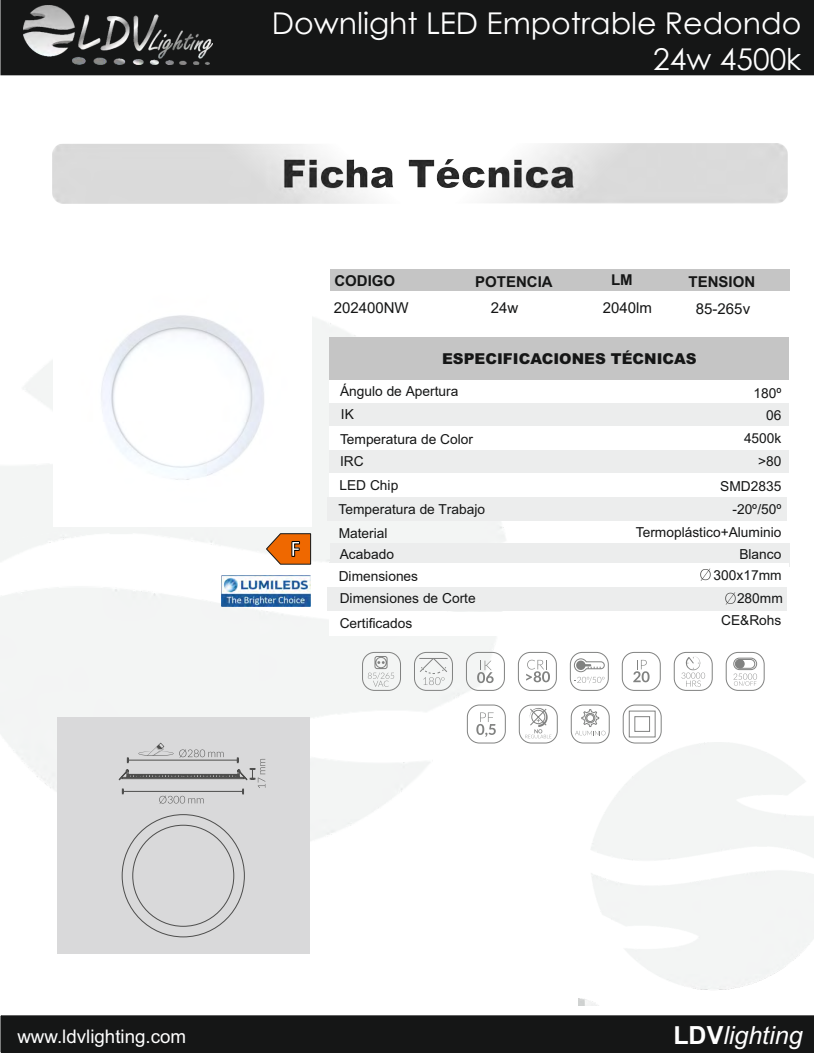
<style>
.page{position:relative;width:814px;height:1053px;background:#fff}
.page>*{position:absolute;margin:0;border:0;box-sizing:border-box;transform-origin:0 0}
.t1{font:30px/36px "Century Gothic";color:#fff;text-align:right}
.t2{font:italic 25px "Arial";color:#fff}
.t3{font:700 23.5px "Calibri";color:#fff;scale:.92 1}
.t4{font:18.75px "Arial";color:#fff}
.t5{font:900 15px "Arial";color:#151616}
.t6{font:700 15px "Arial";color:#151616}
.t7{font:15px "Arial";color:#151616}
.t8{font:15px "Arial";color:#151616}
.t9{font:13.75px/22px "Arial";color:#151616}
.t10{font:13.75px/21.6px "Arial";color:#151616}
.s1{font-style:inherit}
.s2{font-weight:700;font-style:normal}
</style>
<div class="page">
<img style="left:1px;top:498px;width:505px;height:123px">
<svg style="left:1px;top:75px;width:813px;height:423px"></svg>
<div style="left:304px;top:119px;width:488px;height:60px;background:#fff;border:1px solid #d9d9da;border-radius:11px"></div>
<div style="left:52px;top:119px;width:516px;height:60px;background:#fff;border:1px solid #d9d9da;border-radius:11px"></div>
<div style="left:330px;top:269px;width:459px;height:22px;background:#c5c5c5"></div>
<div style="left:330px;top:337px;width:459px;height:42px;background:#c5c5c5"></div>
<div style="left:329px;top:380px;width:459px;height:23px;background:#fff"></div>
<div style="left:330px;top:403px;width:459px;height:23px;background:#eceded"></div>
<div style="left:330px;top:449px;width:459px;height:23px;background:#eceded"></div>
<div style="left:328px;top:497px;width:459px;height:24px;background:#eceded"></div>
<div style="left:330px;top:543px;width:459px;height:24px;background:#eceded"></div>
<div style="left:330px;top:473px;width:459px;height:23px;background:#fff"></div>
<div style="left:330px;top:426px;width:459px;height:24px;background:#fff"></div>
<div style="left:0;top:0;width:814px;height:75px;background:#151616"></div>
<img style="left:23px;top:5px;width:189px;height:60px">
<div style="left:1px;top:1015px;width:813px;height:37px;background:#151616"></div>
<div style="left:57px;top:717px;width:252px;height:237px;background:#d9d9da"></div>
<div style="left:329px;top:563px;width:459px;height:24px;background:#fff"></div>
<svg style="left:266px;top:533px;width:45px;height:31px"></svg>
<img style="left:52px;top:143px;width:735px;height:61px">
<img style="left:53px;top:268px;width:258px;height:259px">
<div style="left:328px;top:587px;width:459px;height:24px;background:#eceded"></div>
<div style="left:329px;top:611px;width:459px;height:24px;background:#fff"></div>
<img style="left:222px;top:575px;width:88px;height:31px">
<svg style="left:633px;top:659px;width:16px;height:23px"></svg>
<div style="left:622px;top:652px;width:38px;height:38px;border:1px solid #818281;border-radius:12px"></div>
<svg style="left:570px;top:652px;width:39px;height:38px"></svg>
<svg style="left:526px;top:659px;width:24px;height:23px"></svg>
<div style="left:518px;top:652px;width:38px;height:38px;border:1px solid #818281;border-radius:12px"></div>
<svg style="left:477px;top:660px;width:16px;height:23px"></svg>
<div style="left:466px;top:652px;width:38px;height:38px;border:1px solid #818281;border-radius:12px"></div>
<svg style="left:362px;top:652px;width:39px;height:38px"></svg>
<svg style="left:414px;top:652px;width:39px;height:38px"></svg>
<svg style="left:525px;top:707px;width:26px;height:31px"></svg>
<div style="left:519px;top:704px;width:38px;height:39px;border:1px solid #818281;border-radius:12px"></div>
<div style="left:726px;top:652px;width:38px;height:38px;border:1px solid #818281;border-radius:12px"></div>
<svg style="left:733px;top:657px;width:24px;height:29px"></svg>
<div style="left:735px;top:659px;width:9px;height:9px;background:#818281;border-radius:50%"></div>
<svg style="left:476px;top:712px;width:20px;height:25px"></svg>
<div style="left:467px;top:704px;width:38px;height:39px;border:1px solid #818281;border-radius:12px"></div>
<div style="left:674px;top:652px;width:38px;height:38px;border:1px solid #818281;border-radius:12px"></div>
<svg style="left:681px;top:656px;width:24px;height:30px"></svg>
<svg style="left:571px;top:704px;width:38px;height:39px"></svg>
<svg style="left:623px;top:704px;width:38px;height:39px"></svg>
<svg style="left:725px;top:592px;width:11px;height:12px"></svg>
<svg style="left:700px;top:568px;width:11px;height:13px"></svg>
<svg style="left:119px;top:742px;width:146px;height:195px"></svg>
<h1 class="t1" style="left:272px;top:5px;width:531px">Downlight LED Empotrable Redondo<br>24w 4500k</h1>
<p class="t6" style="left:334px;top:275px;width:62px">CODIGO</p>
<p class="t6" style="left:475px;top:275px;width:79px">POTENCIA</p>
<p class="t6" style="left:611px;top:274px;width:23px">LM</p>
<p class="t6" style="left:688px;top:275px;width:68px">TENSION</p>
<p class="t7" style="left:334px;top:297px;width:77px">20<span class="s1">24</span>00<span class="s1">NW</span></p>
<p class="t8" style="left:491px;top:298px;width:29px">24w</p>
<p class="t8" style="left:602px;top:297px;width:51px">204<span class="s1">0</span>lm</p>
<p class="t7" style="left:696px;top:298px;width:56px">85<span class="s1">-2</span>65<span class="s1">v</span></p>
<h3 class="t3" style="left:290px;top:532px;width:12px">F</h3>
<p class="t5" style="left:442px;top:353px;width:256px">ESPECIFICACIONES TÉCNICAS</p>
<p class="t10" style="left:340px;top:380px;width:120px">Ángulo de Apertura</p>
<p class="t10" style="left:753px;top:382px;width:29px">180º</p>
<p class="t10" style="left:341px;top:403px;width:14px">IK</p>
<p class="t9" style="left:340px;top:429px;width:134px">Temperatura de Color<br>IRC</p>
<p class="t9" style="left:339px;top:499px;width:148px">Temperatura de Trabajo</p>
<p class="t9" style="left:339px;top:475px;width:60px">LED Chip</p>
<p class="t9" style="left:339px;top:523px;width:50px">Material</p>
<p class="t10" style="left:340px;top:543px;width:56px">Acabado</p>
<p class="t10" style="left:766px;top:404px;width:17px">06</p>
<p class="t9" style="left:744px;top:427px;width:39px">4500k</p>
<p class="t9" style="left:758px;top:451px;width:25px">&gt;80</p>
<p class="t9" style="left:732px;top:500px;width:51px">-20º/50º</p>
<p class="t9" style="left:720px;top:476px;width:63px">SMD2835</p>
<p class="t9" style="left:636px;top:522px;width:147px">Termoplástico+Aluminio</p>
<p class="t10" style="left:739px;top:543px;width:44px">Blanco</p>
<p class="t10" style="left:339px;top:565px;width:139px">Dimensiones<br><span class="s1">Dimensiones</span> de Corte</p>
<p class="t9" style="left:713px;top:563px;width:71px;line-height:23.2px;text-align:right">300<span class="s1">x17mm<br></span>280mm</p>
<p class="t9" style="left:340px;top:613px;width:74px">Certificados</p>
<p class="t9" style="left:721px;top:610px;width:62px">CE&amp;Rohs</p>
<h3 class="t4" style="left:17px;top:1028px;width:170px">www.ldvlighting.com</h3>
<h2 class="t2" style="left:673px;top:1026px;width:131px"><span class="s2">LDV</span>lighting</h2>
</div>
